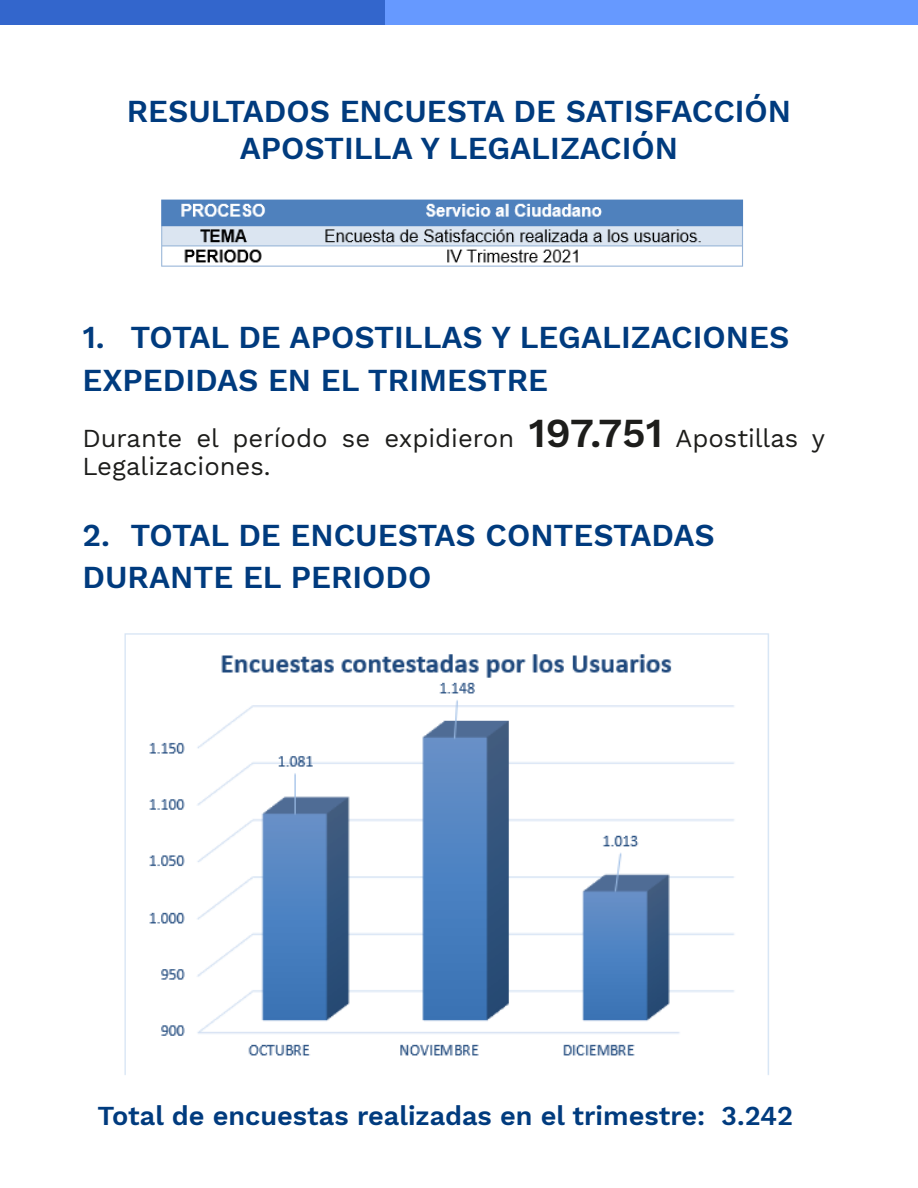
<style>
.page{position:relative;width:918px;height:1188px;background:#fff}
.page>*{position:absolute;margin:0;border:0;box-sizing:border-box;transform-origin:0 0}
.t1{font:600 31.5px/42.9px "Work Sans";color:#003b7e}
.t2{font:600 27px "Work Sans";color:#003b7e}
.t3{font:25.5px/27.9px "Work Sans";color:#1d1d1b}
.s1{font-weight:600;font-size:40.5px}
</style>
<div class="page">
<div style="left:0;top:0;width:918px;height:24px;background:#36c"></div>
<div style="left:386px;top:0;width:532px;height:24px;background:#69f"></div>
<img style="left:161px;top:199px;width:583px;height:68px">
<img style="left:124px;top:633px;width:645px;height:442px">
<p class="t1" style="left:127px;top:95px;width:666px;line-height:36.9px;text-align:center">RESULTADOS ENCUESTA DE SATISFACCIÓN<br>APOSTILLA Y LEGALIZACIÓN</p>
<p class="t1" style="left:82px;top:317px;width:708px">1. TOTAL DE APOSTILLAS Y LEGALIZACIONES<br>EXPEDIDAS EN EL TRIMESTRE</p>
<p class="t3" style="left:82px;top:425px;width:744px">Durante el período se expidieron <span class="s1">197.751</span> Apostillas y<br>Legalizaciones.</p>
<p class="t1" style="left:82px;top:515px;width:634px">2. TOTAL DE ENCUESTAS CONTESTADAS<br>DURANTE EL PERIODO</p>
<p class="t2" style="left:98px;top:1100px;width:697px">Total de encuestas realizadas en el trimestre: 3.242</p>
</div>
